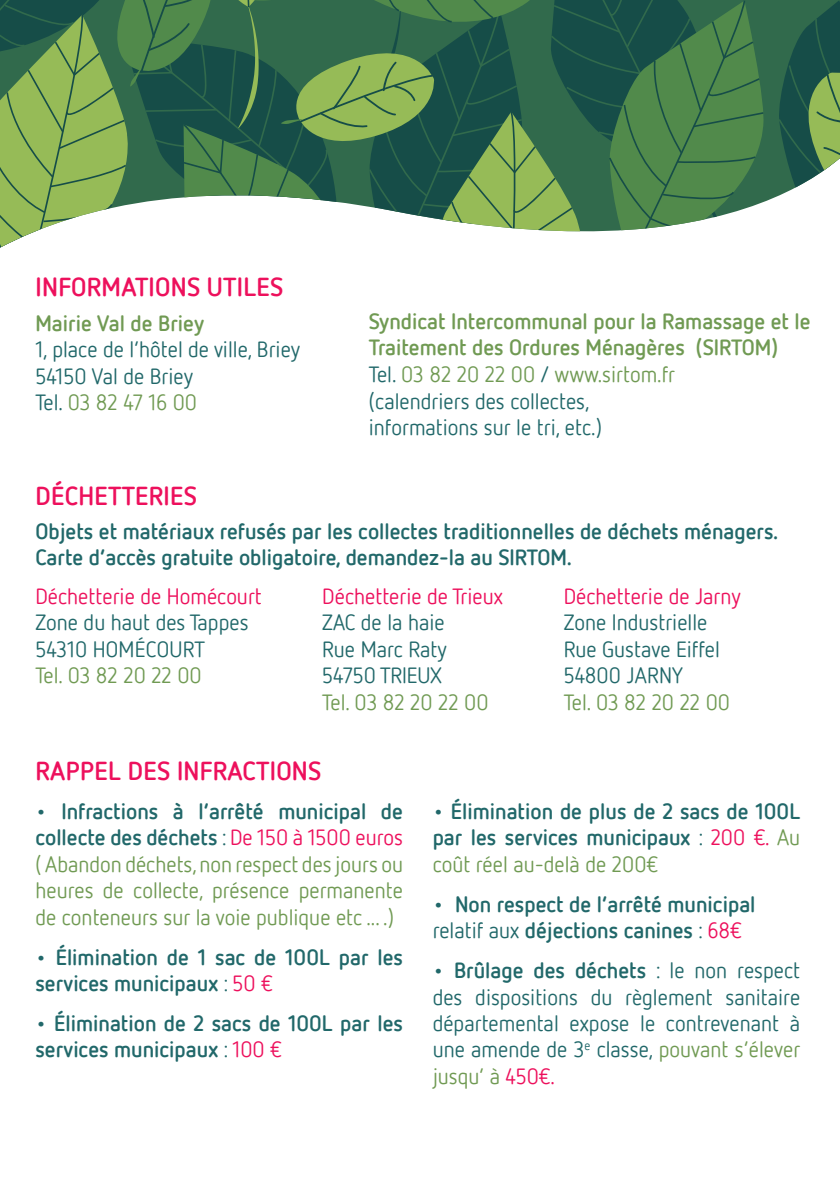
<style>
.page{position:relative;width:840px;height:1191px;background:#fff}
.page>*{position:absolute;margin:0;border:0;box-sizing:border-box;transform-origin:0 0}
.t1{font:700 26px "Netto OT";letter-spacing:.01em;color:#ed105c}
.t2{font:700 22px/26.4px "Netto OT";color:#21686a}
.t3{font:22px/26.4px "Netto OT";color:#21686a}
.t4{font:22px/26.4px "Netto OT";color:#709a53;text-align:justify}
.t5{font:700 22px/26.6px "Netto OT";color:#709a53}
.t6{font:22px "Netto OT";color:#ed105c}
.s1{color:#709a53}
.s2{font-weight:400;color:#21686a}
.s3{font-weight:400}
.s4{font-weight:700;color:#21686a}
.s5{color:#21686a}
.s6{color:#ed105c}
.s7{font-weight:400;color:#ed105c}
.s8{font-weight:400;color:#709a53}
.s9{font-weight:700}
</style>
<div class="page">
<svg style="left:0;top:0;width:839px;height:248px"></svg>
<p class="t1" style="left:36px;top:270px;width:249px">INFORMATIONS UTILES</p>
<p class="t5" style="left:35px;top:309px;width:170px">Mairie Val de Briey</p>
<p class="t3" style="left:35px;top:336px;width:266px">1, place de l’hôtel de ville, Briey<br>54150 Val de Briey<br>Tel. <span class="s1">03 82 47 16 00</span></p>
<p class="t5" style="left:369px;top:307px;width:443px">Syndicat Intercommunal pour la Ramassage et le Traitement des Ordures Ménagères (SIRTOM)<br><span class="s2">Tel.</span> <span class="s3">03 82 20 22 00</span> <span class="s2">/</span> <span class="s3">www.sirtom.fr<br></span><span class="s2">(calendriers des collectes,<br>informations sur le tri, etc.)</span></p>
<p class="t1" style="left:36px;top:479px;width:163px">DÉCHETTERIES</p>
<p class="t2" style="left:35px;top:517px;width:743px">Objets et matériaux refusés par les collectes traditionnelles de déchets ménagers.<br>Carte d’accès gratuite obligatoire, demandez-la au SIRTOM.</p>
<p class="t6" style="left:35px;top:583px;width:228px">Déchetterie de Homécourt</p>
<p class="t3" style="left:35px;top:609px;width:214px">Zone du haut des Tappes<br>54310 HOMÉCOURT</p>
<p class="t4" style="left:35px;top:662px;width:168px">Tel. 03 82 20 22 00</p>
<p class="t6" style="left:322px;top:583px;width:182px">Déchetterie de Trieux</p>
<p class="t3" style="left:322px;top:609px;width:126px;text-align:justify">ZAC de la haie Rue Marc Raty 54750 TRIEUX</p>
<p class="t4" style="left:322px;top:688px;width:168px">Tel. 03 82 20 22 00</p>
<p class="t6" style="left:563px;top:583px;width:178px">Déchetterie de Jarny</p>
<p class="t3" style="left:563px;top:609px;width:158px">Zone Industrielle<br>Rue Gustave Eiffel<br>54800 JARNY</p>
<p class="t4" style="left:563px;top:688px;width:168px">Tel. 03 82 20 22 00</p>
<p class="t1" style="left:36px;top:754px;width:287px">RAPPEL DES INFRACTIONS</p>
<p class="t4" style="left:35px;top:797px;width:369px"><span class="s4">• Infractions à l’arrêté municipal de collecte des déchets</span> <span class="s5">:</span> <span class="s6">De 150 à 1500 euros </span>( Abandon déchets, non respect des jours ou heures de collecte, présence permanente de conteneurs sur la voie publique etc ... .)</p>
<p class="t2" style="left:35px;top:943px;width:369px">• Élimination de 1 sac de 100L par les services municipaux <span class="s3">:</span> <span class="s7">50 €</span></p>
<p class="t2" style="left:35px;top:1009px;width:369px">• Élimination de 2 sacs de 100L par les services municipaux <span class="s3">:</span> <span class="s7">100 €</span></p>
<p class="t2" style="left:432px;top:797px;width:369px;text-align:justify">• Élimination de plus de 2 sacs de 100L par les services municipaux <span class="s3">:</span> <span class="s7">200 €.</span> <span class="s8">Au coût réel au-delà de 200€</span></p>
<p class="t2" style="left:432px;top:890px;width:324px">• Non respect de l’arrêté municipal <span class="s3">relatif aux</span> déjections canines <span class="s3">:</span> <span class="s7">68€</span></p>
<p class="t3" style="left:432px;top:956px;width:369px;text-align:justify"><span class="s9">• Brûlage des déchets</span> : le non respect des dispositions du règlement sanitaire départemental expose le contrevenant à une amende de 3<sup>e</sup> classe, <span class="s1">pouvant s’élever jusqu’ à</span> <span class="s6">450€.</span></p>
</div>
